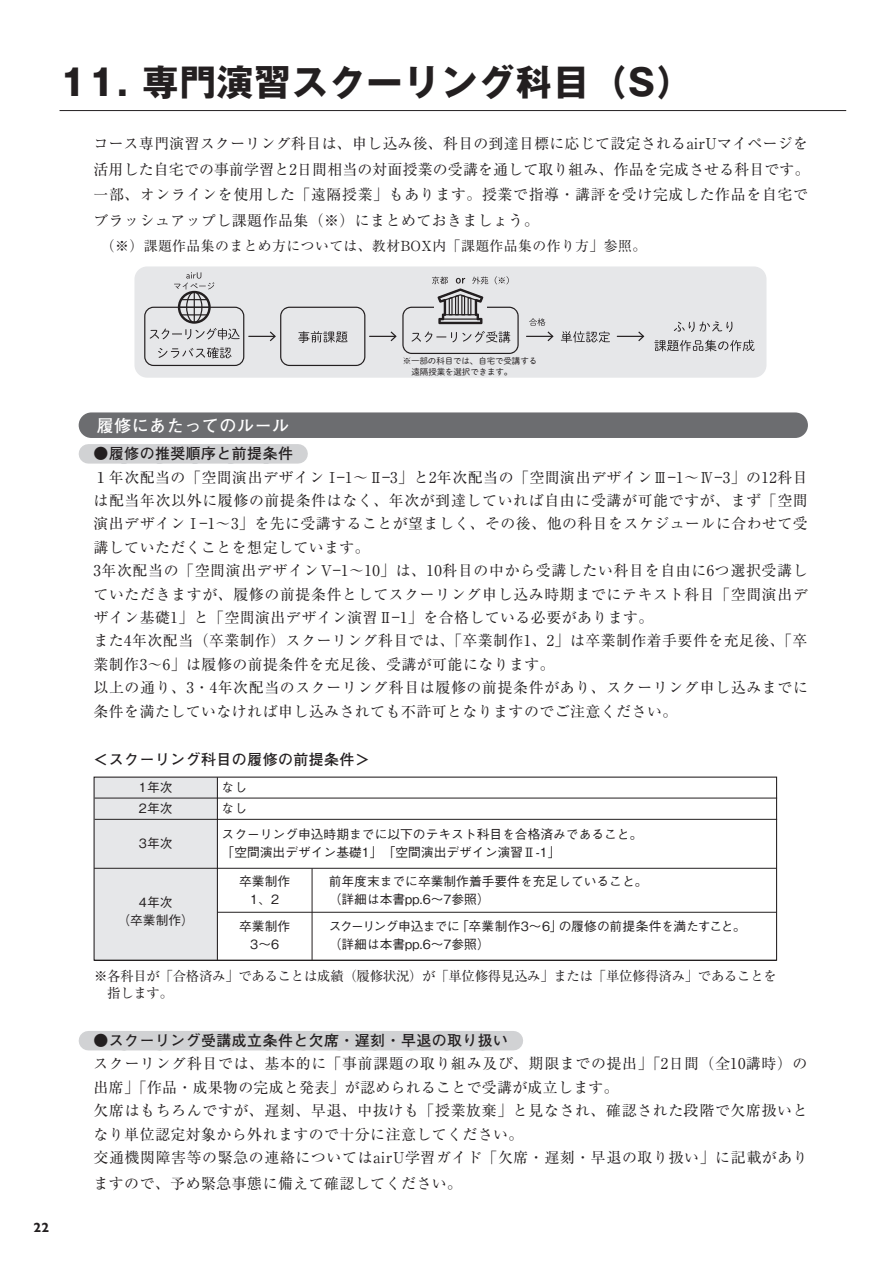
<style>
.page{position:relative;width:893px;height:1263px;background:#fff}
.page>*{position:absolute;margin:0;border:0;box-sizing:border-box;transform-origin:0 0}
.t1{font:700 36.15px "Gothic MB101 Pr 6";letter-spacing:.035em;color:#231f20}
.t2{font:700 16.95px "Futo Go B101 Pro";letter-spacing:.035em;color:#fff}
.t3{font:14.85px/23.4px "Ryumin Pro";letter-spacing:.035em;color:#231f20}
.t4{font:700 14.85px "Futo Go B101 Pr 5";letter-spacing:.035em;color:#231f20}
.t5{font:13.8px "Ryumin Pr 5";letter-spacing:.035em;color:#231f20}
.t6{font:700 13.5px "Gill Sans Nova";color:#231f20}
.t7{font:13.35px/17.2px "Ryumin Pr 6 N";letter-spacing:-.02em;color:#231f20}
.t8{font:500 12.75px/18px "Gothic BBB Pro";color:#231f20}
.t9{font:8.55px/10.2px "Shuei M Go Std L";letter-spacing:-.01em;color:#231f20}
</style>
<div class="page">
<div style="left:88px;top:444px;width:210px;height:20px;background:#d1d2d4"></div>
<div style="left:88px;top:1031px;width:425px;height:19px;background:#d1d2d4"></div>
<div style="left:79px;top:412px;width:729px;height:26px;background:#6c6d70;border-radius:13px"></div>
<div style="left:94px;top:777px;width:123px;height:183px;background:#e6e7e9"></div>
<hr style="left:217px;top:777px;width:1px;height:183px;background:#231f20">
<hr style="left:312px;top:868px;width:1px;height:92px;background:#231f20">
<hr style="left:94px;top:868px;width:683px;height:1px;background:#231f20">
<hr style="left:217px;top:912px;width:560px;height:1px;background:#231f20">
<hr style="left:94px;top:960px;width:683px;height:1px;background:#231f20">
<hr style="left:95px;top:798px;width:682px;height:1px;background:#231f20">
<hr style="left:95px;top:819px;width:682px;height:1px;background:#231f20">
<hr style="left:60px;top:110px;width:786px;height:1px;background:#231f20">
<div style="left:134px;top:266px;width:632px;height:112px;background:#e6e7e9;border-radius:13px"></div>
<svg style="left:150px;top:272px;width:494px;height:94px"></svg>
<svg style="left:654px;top:321px;width:100px;height:30px"></svg>
<h1 class="t1" style="left:60px;top:52px;width:635px">11. 専門演習スクーリング科目（S）</h1>
<p class="t3" style="left:94px;top:130px;width:717px;line-height:25.5px;text-align:justify">コース専門演習スクーリング科目は、申し込み後、科目の到達目標に応じて設定されるairUマイページを活用した自宅での事前学習と2日間相当の対面授業の受講を通して取り組み、作品を完成させる科目です。一部、オンラインを使用した「遠隔授業」もあります。授業で指導・講評を受け完成した作品を自宅でブラッシュアップし課題作品集（※）にまとめておきましょう。</p>
<p class="t5" style="left:94px;top:235px;width:554px">　（※）課題作品集のまとめ方については、教材BOX内「課題作品集の作り方」参照。</p>
<p class="t6" style="left:33px;top:1219px;width:17px">22</p>
<p class="t2" style="left:97px;top:412px;width:194px">履修にあたってのルール</p>
<p class="t9" style="left:403px;top:356px;width:136px">※一部の科目では、自宅で受講する　遠隔授業を選択できます。</p>
<p class="t4" style="left:94px;top:442px;width:201px">●履修の推奨順序と前提条件</p>
<p class="t3" style="left:94px;top:464px;width:716px">１年次配当の「空間演出デザインⅠ―1〜Ⅱ―3」と2年次配当の「空間演出デザインⅢ―1〜Ⅳ―3」の12科目は配当年次以外に履修の前提条件はなく、年次が到達していれば自由に受講が可能ですが、まず「空間演出デザインⅠ―1〜3」を先に受講することが望ましく、その後、他の科目をスケジュールに合わせて受講していただくことを想定しています。<br>3年次配当の「空間演出デザインⅤ―1〜10」は、10科目の中から受講したい科目を自由に6つ選択受講していただきますが、履修の前提条件としてスクーリング申し込み時期までにテキスト科目「空間演出デザイン基礎1」と「空間演出デザイン演習Ⅱ―1」を合格している必要があります。<br>また4年次配当（卒業制作）スクーリング科目では、「卒業制作1、2」は卒業制作着手要件を充足後、「卒業制作3〜6」は履修の前提条件を充足後、受講が可能になります。<br>以上の通り、3・4年次配当のスクーリング科目は履修の前提条件があり、スクーリング申し込みまでに条件を満たしていなければ申し込みされても不許可となりますのでご注意ください。</p>
<p class="t4" style="left:94px;top:748px;width:278px">＜スクーリング科目の履修の前提条件＞</p>
<p class="t8" style="left:139px;top:775px;width:35px;line-height:21px">1年次<br>2年次</p>
<p class="t8" style="left:139px;top:833px;width:35px">3年次</p>
<p class="t8" style="left:117px;top:892px;width:78px;text-align:center">4年次<br>（卒業制作）</p>
<p class="t8" style="left:222px;top:775px;width:27px;line-height:21px">なしなし</p>
<p class="t8" style="left:222px;top:824px;width:422px">スクーリング申込時期までに以下のテキスト科目を合格済みであること。「空間演出デザイン基礎1」「空間演出デザイン演習Ⅱ-1」</p>
<p class="t8" style="left:239px;top:871px;width:52px;text-align:center">卒業制作<br>1、2</p>
<p class="t8" style="left:329px;top:871px;width:320px">前年度末までに卒業制作着手要件を充足していること。（詳細は本書pp.6～7参照）</p>
<p class="t8" style="left:329px;top:915px;width:418px">スクーリング申込までに「卒業制作3～6」の履修の前提条件を満たすこと。（詳細は本書pp.6～7参照）</p>
<p class="t8" style="left:239px;top:916px;width:52px;text-align:center">卒業制作<br>3～6</p>
<p class="t7" style="left:94px;top:966px;width:684px">※各科目が「合格済み」であることは成績（履修状況）が「単位修得見込み」または「単位修得済み」であることを　指します。</p>
<p class="t4" style="left:94px;top:1028px;width:416px">●スクーリング受講成立条件と欠席・遅刻・早退の取り扱い</p>
<p class="t3" style="left:94px;top:1051px;width:716px">スクーリング科目では、基本的に「事前課題の取り組み及び、期限までの提出」「2日間（全10講時）の出席」「作品・成果物の完成と発表」が認められることで受講が成立します。<br>欠席はもちろんですが、遅刻、早退、中抜けも「授業放棄」と見なされ、確認された段階で欠席扱いとなり単位認定対象から外れますので十分に注意してください。<br>交通機関障害等の緊急の連絡についてはairU学習ガイド「欠席・遅刻・早退の取り扱い」に記載があり</p>
<p class="t3" style="left:94px;top:1170px;width:370px">ますので、予め緊急事態に備えて確認してください。</p>
</div>
